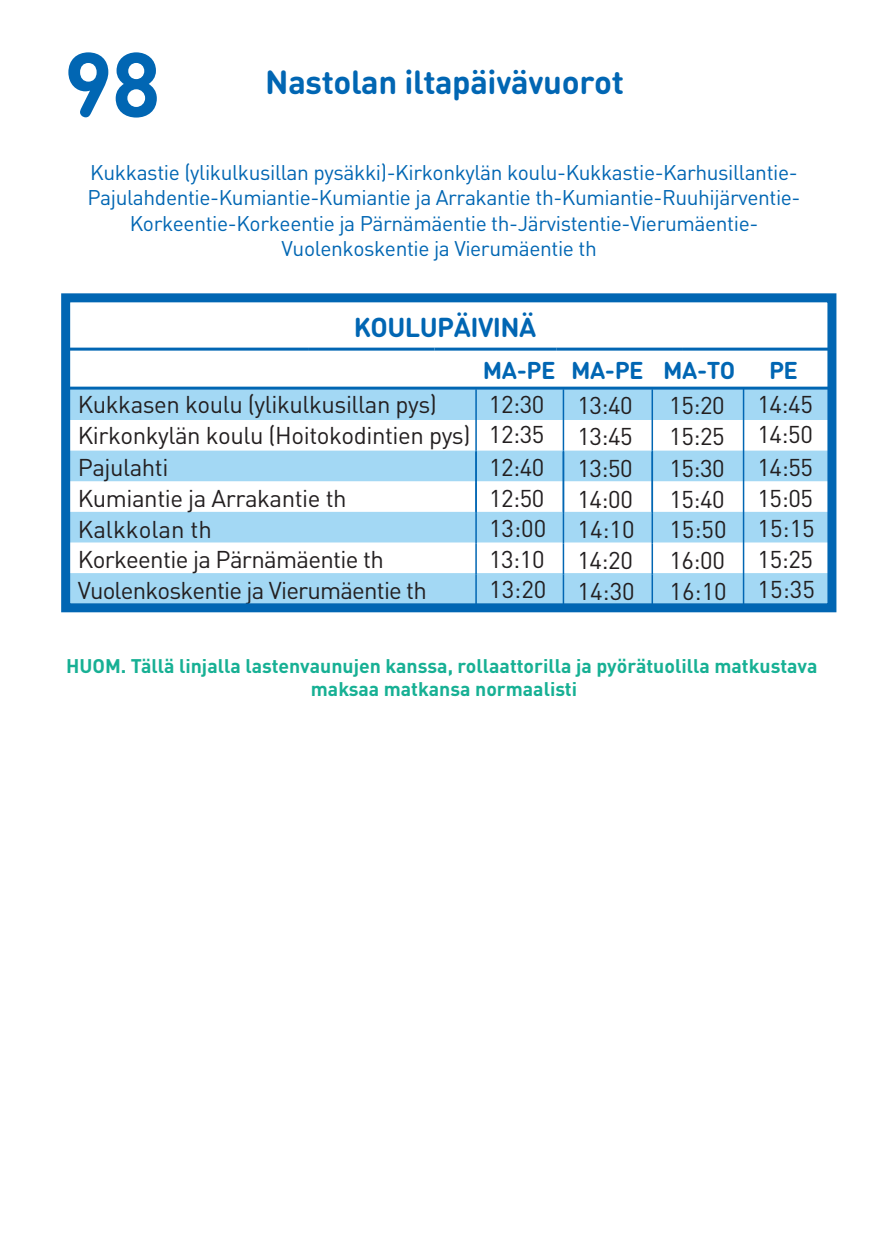
<style>
.page{position:relative;width:893px;height:1259px;background:#fff}
.page>*{position:absolute;margin:0;border:0;box-sizing:border-box;transform-origin:0 0}
.t1{font:700 90px "DIN Round OT";color:#0166b3}
.t2{font:700 33px "DIN Round OT";letter-spacing:-.01em;color:#0166b3}
.t3{font:700 27px "DIN Round OT";letter-spacing:-.02em;color:#0166b3}
.t4{font:24px/30.9px "DINOT";letter-spacing:-.02em;color:#231f20}
.t5{font:700 24px "DIN Round OT";letter-spacing:-.02em;color:#0166b3}
.t6{font:24px "DINOT";color:#231f20}
.t7{font:21px/25.2px "DINOT";letter-spacing:-.02em;color:#0166b3;text-align:center}
.t8{font:700 19.5px/23.4px "DINOT";color:#17b094;text-align:center}
</style>
<div class="page">
<svg style="left:61px;top:293px;width:776px;height:320px"></svg>
<hr style="left:67px;top:387px;width:765px;height:3px;background:#0166b3">
<hr style="left:743px;top:388px;width:1px;height:217px;background:#0166b3">
<h1 class="t1" style="left:64px;top:26px;width:98px">98</h1>
<h2 class="t2" style="left:265px;top:60px;width:360px">Nastolan iltapäivävuorot</h2>
<p class="t7" style="left:87px;top:160px;width:715px">Kukkastie (ylikulkusillan pysäkki)-Kirkonkylän koulu-Kukkastie-Karhusillantie-Pajulahdentie-Kumiantie-Kumiantie ja Arrakantie th-Kumiantie-Ruuhijärventie-Korkeentie-Korkeentie ja Pärnämäentie th-Järvistentie-Vierumäentie-Vuolenkoskentie ja Vierumäentie th</p>
<p class="t3" style="left:354px;top:309px;width:184px">KOULUPÄIVINÄ</p>
<p class="t5" style="left:571px;top:354px;width:166px">MA-PE MA-TO</p>
<p class="t5" style="left:769px;top:354px;width:31px">PE</p>
<p class="t4" style="left:757px;top:388px;width:59px;text-align:justify">14:45<br>14:50<br>14:55<br>15:05<br>15:15<br>15:25<br>15:35</p>
<p class="t5" style="left:483px;top:354px;width:74px">MA-PE</p>
<p class="t4" style="left:78px;top:389px;width:394px">Kukkasen koulu (ylikulkusillan pys)<br>Kirkonkylän koulu (Hoitokodintien pys)</p>
<p class="t4" style="left:669px;top:389px;width:57px">15:20<br>15:25</p>
<p class="t4" style="left:78px;top:452px;width:270px">Pajulahti<br>Kumiantie ja Arrakantie th</p>
<p class="t4" style="left:669px;top:452px;width:57px">15:30</p>
<p class="t6" style="left:78px;top:514px;width:136px">Kalkkolan th</p>
<p class="t4" style="left:489px;top:388px;width:59px;text-align:justify">12:30<br>12:35<br>12:40<br>12:50<br>13:00<br>13:10<br>13:20</p>
<p class="t4" style="left:577px;top:389px;width:59px;text-align:justify">13:40<br>13:45<br>13:50<br>14:00<br>14:10<br>14:20<br>14:30</p>
<p class="t4" style="left:669px;top:483px;width:57px">15:40</p>
<p class="t4" style="left:669px;top:514px;width:59px">15:50</p>
<p class="t4" style="left:78px;top:544px;width:308px">Korkeentie ja Pärnämäentie th</p>
<p class="t4" style="left:669px;top:544px;width:59px">16:00<br>16:10</p>
<p class="t4" style="left:78px;top:574px;width:351px">Vuolenkoskentie ja Vierumäentie th</p>
<p class="t8" style="left:66px;top:653px;width:753px">HUOM. Tällä linjalla lastenvaunujen kanssa, rollaattorilla ja pyörätuolilla matkustava maksaa matkansa normaalisti</p>
</div>
